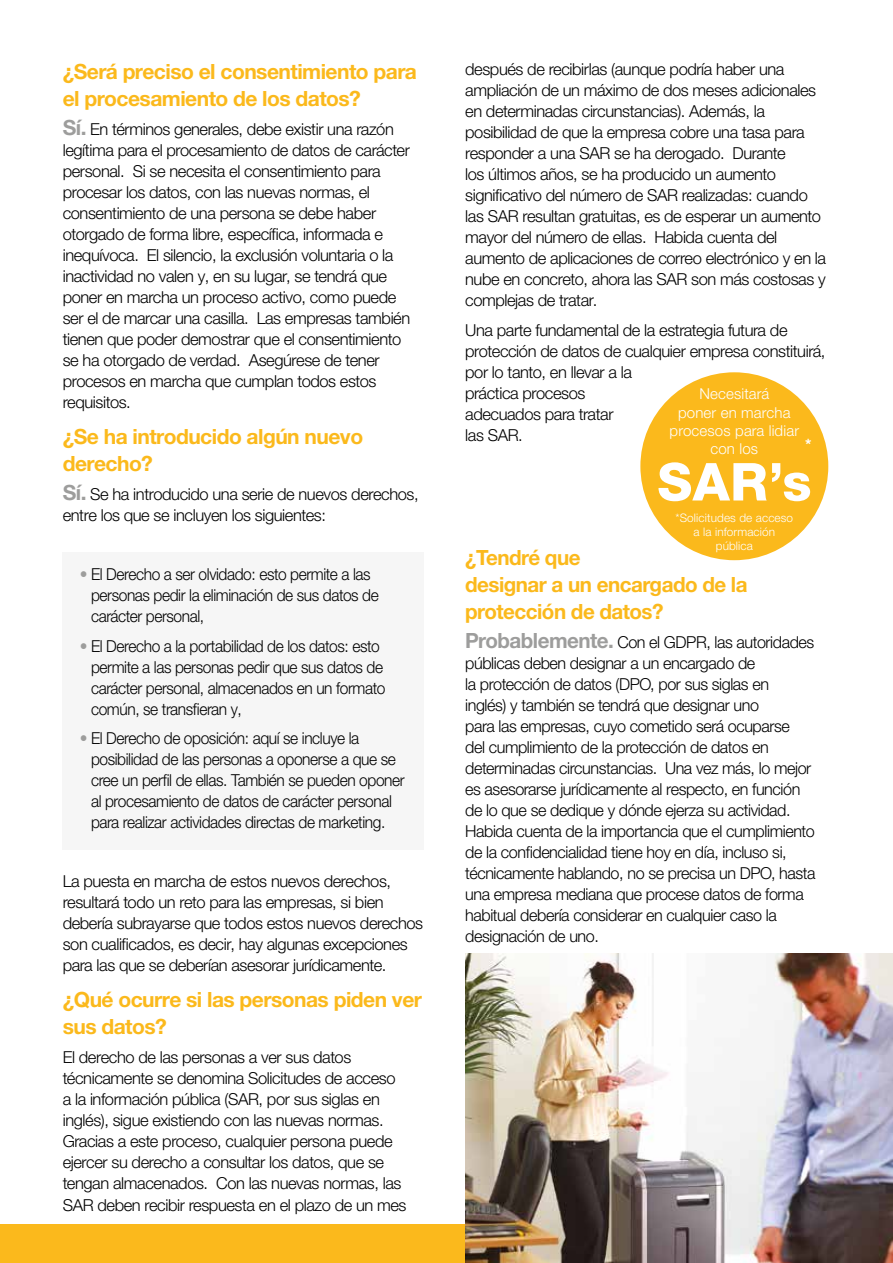
<style>
.page{position:relative;width:893px;height:1263px;background:#fff}
.page>*{position:absolute;margin:0;border:0;box-sizing:border-box;transform-origin:0 0}
.t1{font:800 52.35px "Helvetica Neue LTW1 G";color:#fff}
.t2{font:700 21px/27px "Helvetica Neue LTW1 G";letter-spacing:-.025em;color:#fbb91c}
.t3{font:300 16.5px/21px "Helvetica Neue LTW1 G";letter-spacing:-.025em;color:#000}
.t4{font:300 16.5px/21px "Helvetica Neue LTW1 G";letter-spacing:-.025em;color:#000;scale:.94 1}
.t5{font:700 15.75px "Helvetica Neue LTW1 G";color:#fff}
.t6{font:300 15px/18.3px "Helvetica Neue LTW1 G";letter-spacing:.01em;color:#fff;text-align:center}
.t7{font:300 11.85px/14.1px "Helvetica Neue LTW1 G";letter-spacing:.01em;color:#fff;text-align:center}
.s1{font-weight:700;font-size:21px;color:#9d9d9c}
.s2{color:#9d9d9c}
</style>
<div class="page">
<div style="left:63px;top:552px;width:361px;height:297px;background:#f6f6f6"></div>
<div style="left:640px;top:372px;width:188px;height:188px;background:#fbb91c;border-radius:50%"></div>
<div style="left:0;top:1225px;width:893px;height:38px;background:#fbb91c"></div>
<img style="left:465px;top:953px;width:428px;height:310px">
<p class="t2" style="left:63px;top:58px;width:355px">¿Será preciso el consentimiento para el procesamiento de los datos?</p>
<p class="t3" style="left:63px;top:119px;width:349px"><span class="s1">Sí.</span> En términos generales, debe existir una razón legítima para el procesamiento de datos de carácter personal. Si se necesita el consentimiento para procesar los datos, con las nuevas normas, el consentimiento de una persona se debe haber otorgado de forma libre, específica, informada e inequívoca. El silencio, la exclusión voluntaria o la inactividad no valen y, en su lugar, se tendrá que poner en marcha un proceso activo, como puede ser el de marcar una casilla. Las empresas también tienen que poder demostrar que el consentimiento se ha otorgado de verdad. Asegúrese de tener procesos en marcha que cumplan todos estos requisitos.</p>
<p class="t2" style="left:63px;top:423px;width:302px">¿Se ha introducido algún nuevo derecho?</p>
<p class="t3" style="left:63px;top:484px;width:357px"><span class="s1">Sí.</span> Se ha introducido una serie de nuevos derechos, entre los que se incluyen los siguientes:</p>
<p class="t4" style="left:91px;top:564px;width:308px;text-indent:-11px"><span class="s2">•</span> El Derecho a ser olvidado: esto permite a las personas pedir la eliminación de sus datos de carácter personal,</p>
<p class="t4" style="left:91px;top:635px;width:315px;text-indent:-11px"><span class="s2">•</span> El Derecho a la portabilidad de los datos: esto permite a las personas pedir que sus datos de carácter personal, almacenados en un formato común, se transfieran y,</p>
<p class="t4" style="left:91px;top:728px;width:335px;text-indent:-11px"><span class="s2">•</span> El Derecho de oposición: aquí se incluye la posibilidad de las personas a oponerse a que se cree un perfil de ellas. También se pueden oponer al procesamiento de datos de carácter personal para realizar actividades directas de marketing.</p>
<p class="t3" style="left:63px;top:871px;width:362px">La puesta en marcha de estos nuevos derechos, resultará todo un reto para las empresas, si bien debería subrayarse que todos estos nuevos derechos son cualificados, es decir, hay algunas excepciones para las que se deberían asesorar jurídicamente.</p>
<p class="t2" style="left:63px;top:986px;width:361px">¿Qué ocurre si las personas piden ver sus datos?</p>
<p class="t3" style="left:63px;top:1047px;width:345px">El derecho de las personas a ver sus datos técnicamente se denomina Solicitudes de acceso a la información pública (SAR, por sus siglas en inglés), sigue existiendo con las nuevas normas.<br>Gracias a este proceso, cualquier persona puede ejercer su derecho a consultar los datos, que se tengan almacenados. Con las nuevas normas, las SAR deben recibir respuesta en el plazo de un mes</p>
<p class="t3" style="left:465px;top:59px;width:362px">después de recibirlas (aunque podría haber una ampliación de un máximo de dos meses adicionales en determinadas circunstancias). Además, la posibilidad de que la empresa cobre una tasa para responder a una SAR se ha derogado. Durante<br>los últimos años, se ha producido un aumento significativo del número de SAR realizadas: cuando las SAR resultan gratuitas, es de esperar un aumento mayor del número de ellas. Habida cuenta del aumento de aplicaciones de correo electrónico y en la nube en concreto, ahora las SAR son más costosas y complejas de tratar.</p>
<p class="t3" style="left:465px;top:319px;width:362px">Una parte fundamental de la estrategia futura de protección de datos de cualquier empresa constituirá, por lo tanto, en llevar a la<br>práctica procesos<br>adecuados para tratar<br>las SAR.</p>
<p class="t6" style="left:670px;top:385px;width:131px">Necesitará<br>poner en marcha procesos para lidiar con los</p>
<p class="t5" style="left:805px;top:434px;width:8px">*</p>
<h1 class="t1" style="left:657px;top:451px;width:156px">SAR’s</h1>
<p class="t7" style="left:675px;top:510px;width:119px">*Solicitudes de acceso a la información pública</p>
<p class="t2" style="left:465px;top:544px;width:284px">¿Tendré que<br>designar a un encargado de la protección de datos?</p>
<p class="t3" style="left:465px;top:632px;width:352px"><span class="s1">Probablemente.</span> Con el GDPR, las autoridades públicas deben designar a un encargado de<br>la protección de datos (DPO, por sus siglas en<br>inglés) y también se tendrá que designar uno<br>para las empresas, cuyo cometido será ocuparse<br>del cumplimiento de la protección de datos en determinadas circunstancias. Una vez más, lo mejor es asesorarse jurídicamente al respecto, en función de lo que se dedique y dónde ejerza su actividad.<br>Habida cuenta de la importancia que el cumplimiento de la confidencialidad tiene hoy en día, incluso si, técnicamente hablando, no se precisa un DPO, hasta una empresa mediana que procese datos de forma habitual debería considerar en cualquier caso la designación de uno.</p>
</div>
